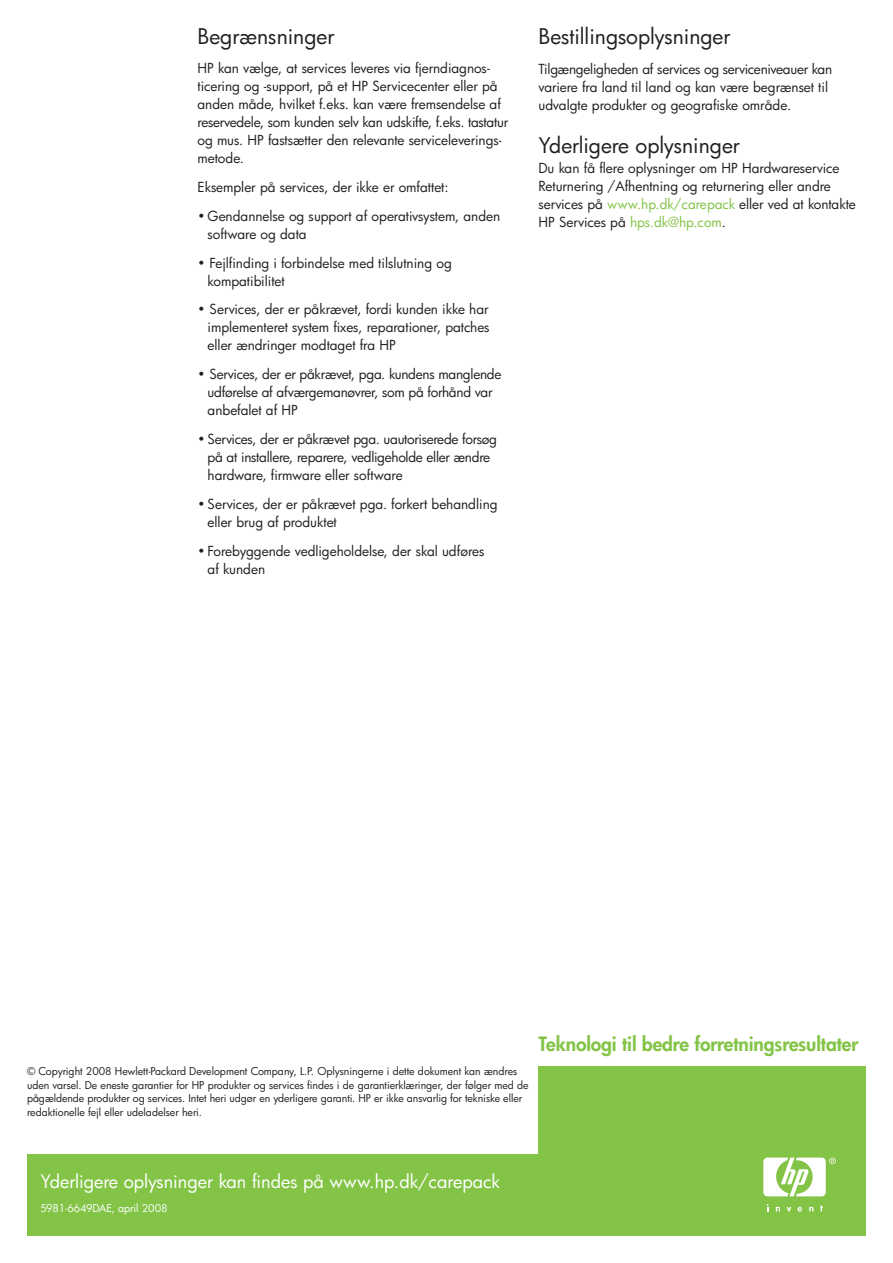
<style>
.page{position:relative;width:893px;height:1263px;background:#fff}
.page>*{position:absolute;margin:0;border:0;box-sizing:border-box;transform-origin:0 0}
.t1{font:21px "Futura";color:#231f20}
.t2{font:800 19.2px "Futura";letter-spacing:-.005em;color:#83c447}
.t3{font:18px "Futura";color:#fff}
.t4{font:13.5px/18px "Futura";letter-spacing:-.005em;color:#231f20}
.t5{font:10.5px/13.5px "Futura";letter-spacing:-.005em;color:#231f20}
.t6{font:10.5px "Futura";letter-spacing:-.005em;color:#fff}
.s1{color:#83c447}
</style>
<div class="page">
<div style="left:538px;top:1067px;width:328px;height:103px;background:#83c447"></div>
<div style="left:27px;top:1155px;width:839px;height:81px;background:#83c447"></div>
<svg style="left:787px;top:1207px;width:4px;height:4px"></svg>
<svg style="left:776px;top:1207px;width:4px;height:4px"></svg>
<svg style="left:809px;top:1207px;width:4px;height:4px"></svg>
<svg style="left:820px;top:1205px;width:3px;height:6px"></svg>
<svg style="left:797px;top:1207px;width:5px;height:5px"></svg>
<svg style="left:763px;top:1157px;width:73px;height:39px"></svg>
<h1 class="t1" style="left:197px;top:27px;width:138px">Begrænsninger</h1>
<p class="t4" style="left:197px;top:60px;width:312px">HP kan vælge, at services leveres via fjerndiagnos&shy;ticering og -support, på et HP Servicecenter eller på anden måde, hvilket f.eks. kan være fremsendelse af reservedele, som kunden selv kan udskifte, f.eks. tastatur og mus. HP fastsætter den relevante serviceleverings&shy;metode.</p>
<p class="t4" style="left:197px;top:179px;width:253px">Eksempler på services, der ikke er omfattet:</p>
<p class="t4" style="left:208px;top:208px;width:294px;text-indent:-10px">• Gendannelse og support af operativsystem, anden software og data</p>
<p class="t4" style="left:208px;top:255px;width:246px;text-indent:-10px">• Fejlfinding i forbindelse med tilslutning og kompatibilitet</p>
<p class="t4" style="left:208px;top:302px;width:284px;text-align:justify;text-indent:-10px">• Services, der er påkrævet, fordi kunden ikke har implementeret system fixes, reparationer, patches eller ændringer modtaget fra HP</p>
<p class="t4" style="left:208px;top:366px;width:295px;text-indent:-10px">• Services, der er påkrævet, pga. kundens manglende udførelse af afværgemanøvrer, som på forhånd var anbefalet af HP</p>
<p class="t4" style="left:208px;top:431px;width:291px;text-indent:-10px">• Services, der er påkrævet pga. uautoriserede forsøg på at installere, reparere, vedligeholde eller ændre hardware, firmware eller software</p>
<p class="t4" style="left:208px;top:496px;width:291px;text-indent:-10px">• Services, der er påkrævet pga. forkert behandling eller brug af produktet</p>
<p class="t4" style="left:208px;top:543px;width:278px;text-indent:-10px">• Forebyggende vedligeholdelse, der skal udføres af kunden</p>
<h1 class="t1" style="left:538px;top:27px;width:193px">Bestillingsoplysninger</h1>
<p class="t4" style="left:538px;top:61px;width:295px">Tilgængeligheden af services og serviceniveauer kan variere fra land til land og kan være begrænset til udvalgte produkter og geografiske område.</p>
<h1 class="t1" style="left:538px;top:135px;width:203px">Yderligere oplysninger</h1>
<p class="t4" style="left:538px;top:160px;width:319px">Du kan få flere oplysninger om HP Hardwareservice Returnering /Afhentning og returnering eller andre services på <span class="s1">www.hp.dk/carepack</span> eller ved at kontakte HP Services på <span class="s1">hps.dk@hp.com</span>.</p>
<p class="t5" style="left:27px;top:1066px;width:503px">© Copyright 2008 Hewlett-Packard Development Company, L.P. Oplysningerne i dette dokument kan ændres uden varsel. De eneste garantier for HP produkter og services findes i de garantierklæringer, der følger med de pågældende produkter og services. Intet heri udgør en yderligere garanti. HP er ikke ansvarlig for tekniske eller redaktionelle fejl eller udeladelser heri.</p>
<h2 class="t2" style="left:538px;top:1035px;width:322px">Teknologi til bedre forretningsresultater</h2>
<h3 class="t3" style="left:40px;top:1173px;width:461px">Yderligere oplysninger kan findes på www.hp.dk/carepack</h3>
<p class="t6" style="left:40px;top:1203px;width:129px">5981-6649DAE, april 2008</p>
</div>
